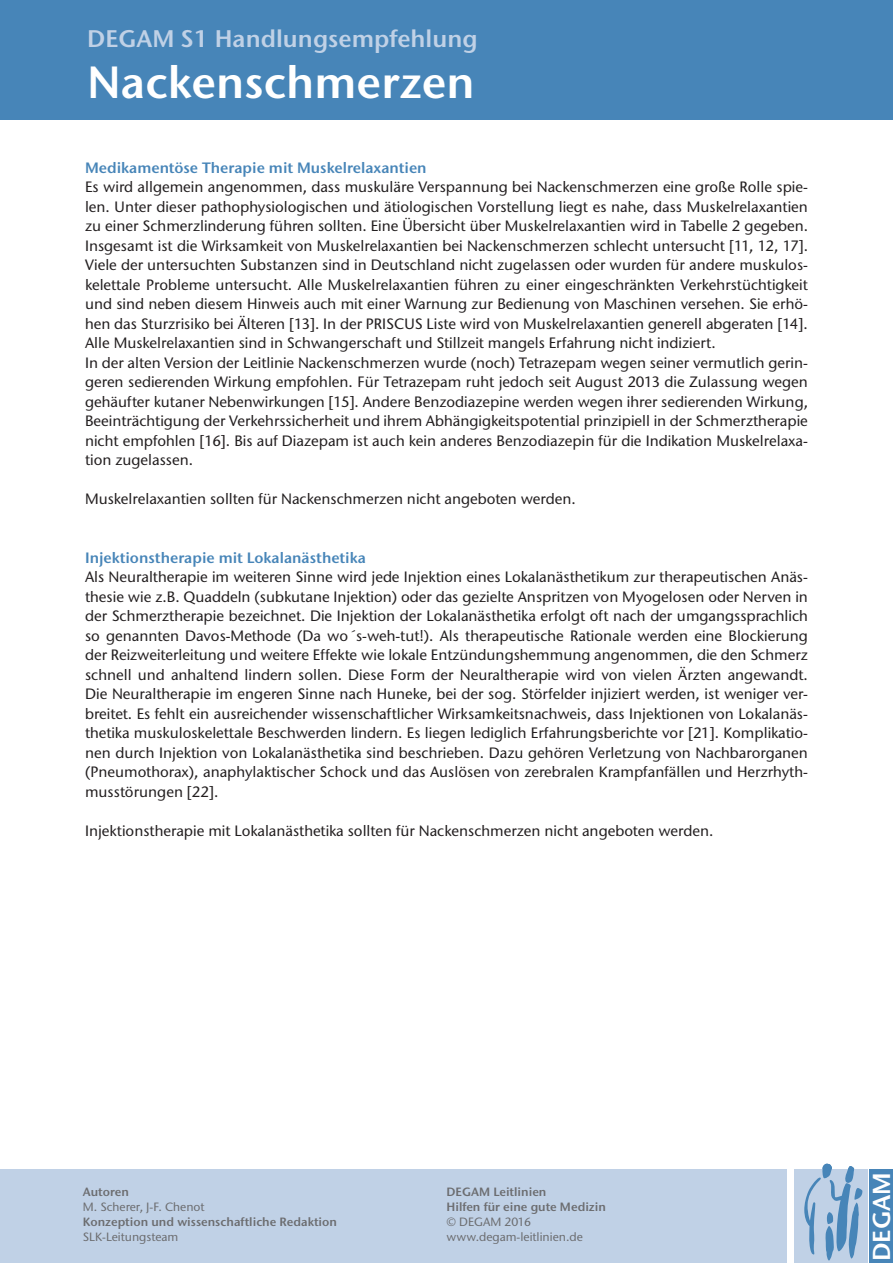
<style>
.page{position:relative;width:893px;height:1263px;background:#fff}
.page>*{position:absolute;margin:0;border:0;box-sizing:border-box;transform-origin:0 0}
.t1{font:600 45px "Stone Sans ITC Pro";color:#fff}
.t2{font:600 24.45px "Stone Sans ITC Pro";letter-spacing:.005em;color:#fff}
.t3{font:600 24px "Stone Sans ITC Pro";color:#c0d1e6}
.t4{font:500 15px/19.5px "Stone Sans ITC Std";color:#231f20}
.t5{font:600 15px "Stone Sans ITC Pro";color:#4785b8}
.t6{font:600 12px/15px "Stone Sans ITC Pro";color:#6c6d70}
.t7{font:500 12px/15px "Stone Sans ITC Std";color:#6c6d70}
</style>
<div class="page">
<div style="left:0;top:0;width:893px;height:119px;background:#4785b8"></div>
<div style="left:0;top:1169px;width:787px;height:94px;background:#c0d1e6"></div>
<div style="left:794px;top:1169px;width:74px;height:94px;background:#c0d1e6"></div>
<div style="left:870px;top:1169px;width:23px;height:94px;background:#4785b8"></div>
<svg style="left:804px;top:1163px;width:59px;height:97px"></svg>
<h3 class="t3" style="left:87px;top:24px;width:392px">DEGAM S1 Handlungsempfehlung</h3>
<h1 class="t1" style="left:87px;top:54px;width:389px">Nackenschmerzen</h1>
<p class="t5" style="left:85px;top:158px;width:343px">Medikamentöse Therapie mit Muskelrelaxantien</p>
<p class="t4" style="left:85px;top:177px;width:724px">Es wird allgemein angenommen, dass muskuläre Verspannung bei Nackenschmerzen eine große Rolle spie&shy;len. Unter dieser pathophysiologischen und ätiologischen Vorstellung liegt es nahe, dass Muskelrelaxantien zu einer Schmerzlinderung führen sollten. Eine Übersicht über Muskelrelaxantien wird in Tabelle 2 gegeben.<br>Insgesamt ist die Wirksamkeit von Muskelrelaxantien bei Nackenschmerzen schlecht untersucht [11, 12, 17].<br>Viele der untersuchten Substanzen sind in Deutschland nicht zugelassen oder wurden für andere muskulos&shy;kelettale Probleme untersucht. Alle Muskelrelaxantien führen zu einer eingeschränkten Verkehrstüchtigkeit und sind neben diesem Hinweis auch mit einer Warnung zur Bedienung von Maschinen versehen. Sie erhö&shy;hen das Sturzrisiko bei Älteren [13]. In der PRISCUS Liste wird von Muskelrelaxantien generell abgeraten [14].<br>Alle Muskelrelaxantien sind in Schwangerschaft und Stillzeit mangels Erfahrung nicht indiziert.<br>In der alten Version der Leitlinie Nackenschmerzen wurde (noch) Tetrazepam wegen seiner vermutlich gerin&shy;geren sedierenden Wirkung empfohlen. Für Tetrazepam ruht jedoch seit August 2013 die Zulassung wegen gehäufter kutaner Nebenwirkungen [15]. Andere Benzodiazepine werden wegen ihrer sedierenden Wirkung, Beeinträchtigung der Verkehrssicherheit und ihrem Abhängigkeitspotential prinzipiell in der Schmerztherapie nicht empfohlen [16]. Bis auf Diazepam ist auch kein anderes Benzodiazepin für die Indikation Muskelrelaxa&shy;tion zugelassen.</p>
<p class="t4" style="left:85px;top:489px;width:492px">Muskelrelaxantien sollten für Nackenschmerzen nicht angeboten werden.</p>
<p class="t5" style="left:85px;top:548px;width:282px">Injektionstherapie mit Lokalanästhetika</p>
<p class="t4" style="left:85px;top:567px;width:724px;text-align:justify">Als Neuraltherapie im weiteren Sinne wird jede Injektion eines Lokalanästhetikum zur therapeutischen Anäs&shy;thesie wie z.B. Quaddeln (subkutane Injektion) oder das gezielte Anspritzen von Myogelosen oder Nerven in der Schmerztherapie bezeichnet. Die Injektion der Lokalanästhetika erfolgt oft nach der umgangssprachlich so genannten Davos-Methode (Da wo´s-weh-tut!). Als therapeutische Rationale werden eine Blockierung der Reizweiterleitung und weitere Effekte wie lokale Entzündungshemmung angenommen, die den Schmerz schnell und anhaltend lindern sollen. Diese Form der Neuraltherapie wird von vielen Ärzten angewandt.<br>Die Neuraltherapie im engeren Sinne nach Huneke, bei der sog. Störfelder injiziert werden, ist weniger ver&shy;breitet. Es fehlt ein ausreichender wissenschaftlicher Wirksamkeitsnachweis, dass Injektionen von Lokalanäs&shy;thetika muskuloskelettale Beschwerden lindern. Es liegen lediglich Erfahrungsberichte vor [21]. Komplikatio&shy;nen durch Injektion von Lokalanästhetika sind beschrieben. Dazu gehören Verletzung von Nachbarorganen (Pneumothorax), anaphylaktischer Schock und das Auslösen von zerebralen Krampfanfällen und Herzrhyth&shy;musstörungen [22].</p>
<p class="t4" style="left:85px;top:821px;width:630px">Injektionstherapie mit Lokalanästhetika sollten für Nackenschmerzen nicht angeboten werden.</p>
<p class="t6" style="left:83px;top:1184px;width:47px">Autoren</p>
<p class="t7" style="left:83px;top:1199px;width:123px">M. Scherer, J-F. Chenot</p>
<p class="t6" style="left:83px;top:1214px;width:256px">Konzeption und wissenschaftliche Redaktion</p>
<p class="t7" style="left:83px;top:1229px;width:97px">SLK-Leitungsteam</p>
<p class="t6" style="left:446px;top:1184px;width:161px">DEGAM Leitlinien<br>Hilfen für eine gute Medizin</p>
<p class="t7" style="left:446px;top:1214px;width:138px">© DEGAM 2016 www.degam-leitlinien.de</p>
<h2 class="t2" style="left:866px;top:1261px;width:91px;rotate:-90deg">DEGAM</h2>
</div>
